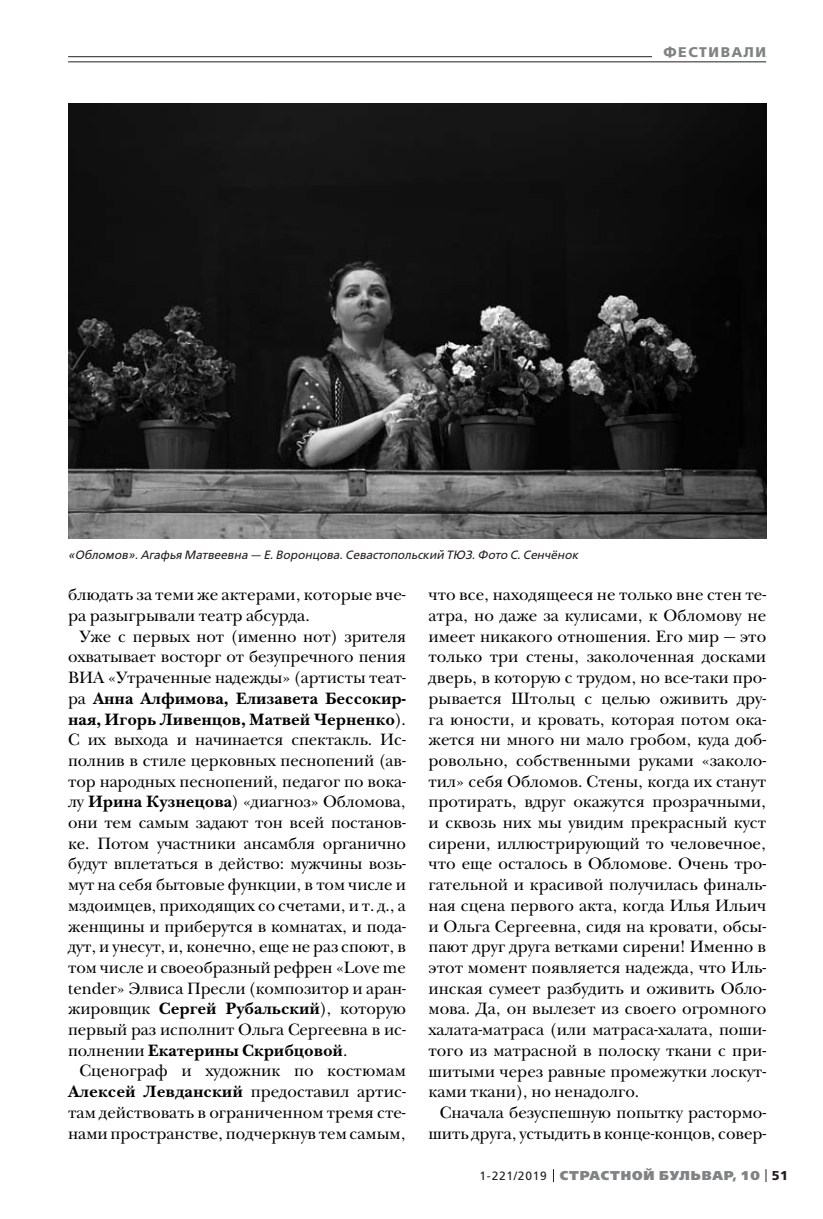
<style>
.page{position:relative;width:823px;height:1219px;background:#fff}
.page>*{position:absolute;margin:0;border:0;box-sizing:border-box;transform-origin:0 0}
.t1{font:17px/20.8px "New Baskerville ITC";color:#000;text-align:justify}
.t2{font:700 14px "Free Set";letter-spacing:.11em;color:#808285}
.t3{font:800 12.8px "Free Set";letter-spacing:.07em;color:#808285}
.t4{font:italic 12px "Free Set";color:#231f20}
.s1{font-weight:700}
.s2{font-weight:400;font-size:12px;color:#231f20}
.s3{font-weight:700;color:#231f20}
</style>
<div class="page">
<svg style="left:765px;top:1169px;width:1px;height:13px"></svg>
<hr style="left:68px;top:56px;width:697px;height:1px;background:#231f20">
<div style="left:652px;top:41px;width:113px;height:21px;background:#fff"></div>
<hr style="left:68px;top:62px;width:697px;height:1px;background:#231f20">
<img style="left:68px;top:104px;width:697px;height:434px">
<p class="t2" style="left:663px;top:45px;width:104px">ФЕСТИВАЛИ</p>
<p class="t4" style="left:68px;top:549px;width:511px">«Обломов». Агафья Матвеевна — Е. Воронцова. Севастопольский ТЮЗ. Фото С. Сенчёнок</p>
<p class="t1" style="left:68px;top:586px;width:339px">блюдать за теми же актерами, которые вче&shy;ра разыгрывали театр абсурда.</p>
<p class="t1" style="left:68px;top:627px;width:339px;text-indent:11px">Уже с первых нот (именно нот) зрителя охватывает восторг от безупречного пения ВИА «Утраченные надежды» (артисты теат&shy;ра <span class="s1">Анна Алфимова, Елизавета Бессокир&shy;ная, Игорь Ливенцов, Матвей Черненко</span>).<br>С их выхода и начинается спектакль. Ис&shy;полнив в стиле церковных песнопений (ав&shy;тор народных песнопений, педагог по вока&shy;лу <span class="s1">Ирина Кузнецова</span>) «диагноз» Обломова, они тем самым задают тон всей постанов&shy;ке. Потом участники ансамбля органично будут вплетаться в действо: мужчины возь&shy;мут на себя бытовые функции, в том числе и мздоимцев, приходящих со счетами, и т. д., а женщины и приберутся в комнатах, и пода&shy;дут, и унесут, и, конечно, еще не раз споют, в том числе и своеобразный рефрен «Love me tender» Элвиса Пресли (композитор и аран&shy;жировщик <span class="s1">Сергей Рубальский</span>), которую первый раз исполнит Ольга Сергеевна в ис&shy;полнении <span class="s1">Екатерины Скрибцовой</span>.</p>
<p class="t1" style="left:68px;top:1062px;width:339px;text-indent:11px">Сценограф и художник по костюмам <span class="s1">Алексей Левданский</span> предоставил артис&shy;там действовать в ограниченном тремя сте&shy;нами пространстве, подчеркнув тем самым,</p>
<p class="t1" style="left:428px;top:586px;width:339px">что все, находящееся не только вне стен те&shy;атра, но даже за кулисами, к Обломову не имеет никакого отношения. Его мир — это только три стены, заколоченная досками дверь, в которую с трудом, но все-таки про&shy;рывается Штольц с целью оживить дру&shy;га юности, и кровать, которая потом ока&shy;жется ни много ни мало гробом, куда доб&shy;ровольно, собственными руками «заколо&shy;тил» себя Обломов. Стены, когда их станут протирать, вдруг окажутся прозрачными, и сквозь них мы увидим прекрасный куст сирени, иллюстрирующий то человечное, что еще осталось в Обломове. Очень тро&shy;гательной и красивой получилась финаль&shy;ная сцена первого акта, когда Илья Ильич и Ольга Сергеевна, сидя на кровати, обсы&shy;пают друг друга ветками сирени! Именно в этот момент появляется надежда, что Иль&shy;инская сумеет разбудить и оживить Обло&shy;мова. Да, он вылезет из своего огромного халата-матраса (или матраса-халата, поши&shy;того из матрасной в полоску ткани с при&shy;шитыми через равные промежутки лоскут&shy;ками ткани), но ненадолго.</p>
<p class="t1" style="left:428px;top:1104px;width:339px;text-align:right">Сначала безуспешную попытку растормо&shy;шить друга, устыдить в конце-концов, совер-</p>
<p class="t3" style="left:479px;top:1169px;width:310px"><span class="s2">1-221/2019</span> СТРАСТНОЙ БУЛЬВАР, 10 <span class="s3">51</span></p>
</div>
